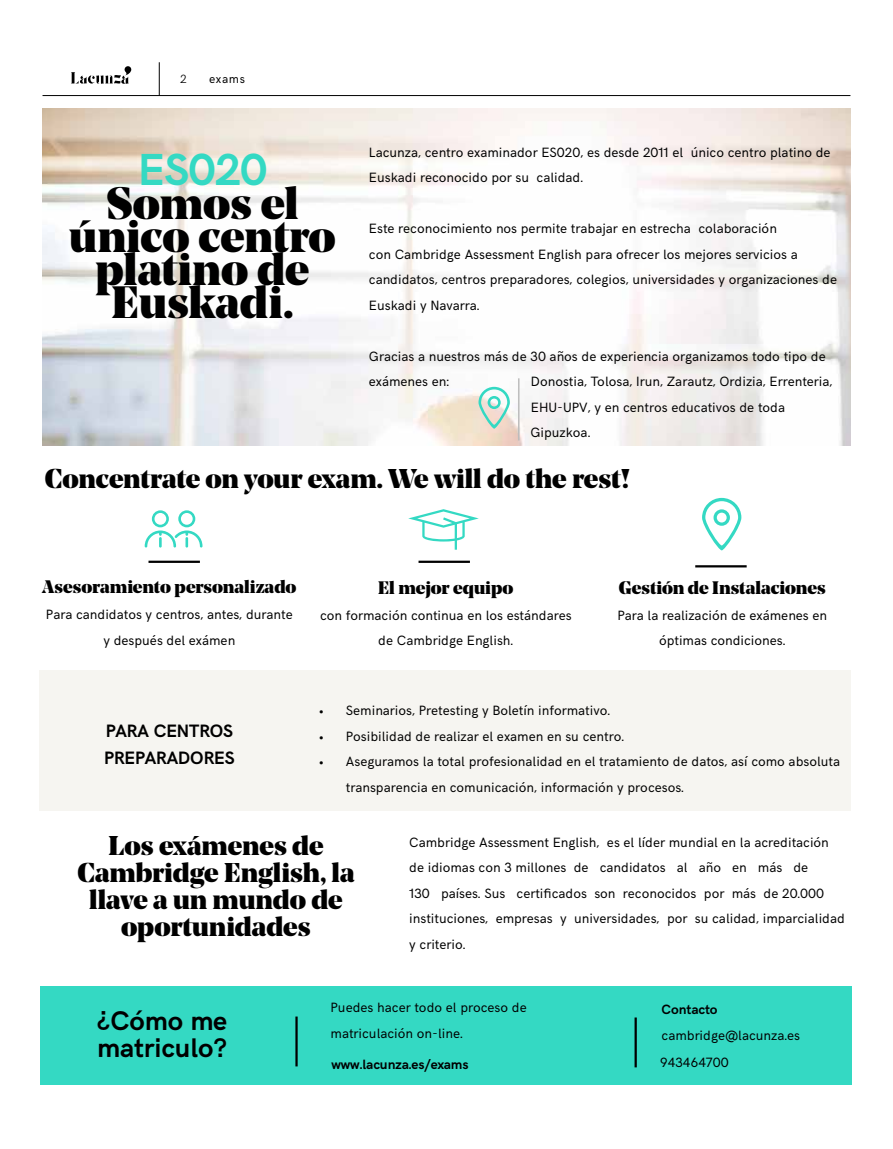
<style>
.page{position:relative;width:893px;height:1149px;background:#fff}
.page>*{position:absolute;margin:0;border:0;box-sizing:border-box;transform-origin:0 0}
.t1{font:900 45px/33px "Noe Display";color:#000;text-align:center}
.t2{font:700 45px "HK Grotesk";color:#34d9c3}
.t3{font:900 27px/27px "Noe Display";color:#000;text-align:center}
.t4{font:700 27px/27px "HK Grotesk";color:#000}
.t5{font:900 18px "Noe Display";color:#000}
.t6{font:700 18px/27px "HK Grotesk";color:#000}
.t7{font:13.5px/25.5px "HK Grotesk";color:#000}
.t8{font:700 13.5px "HK Grotesk";color:#000}
.t9{font:12px "HK Grotesk";letter-spacing:.05em;color:#000}
.t10{font:300 12px "HK Grotesk";color:#000}
</style>
<div class="page">
<hr style="left:43px;top:95px;width:807px;height:1px;background:#000">
<hr style="left:159px;top:62px;width:1px;height:33px;background:#000">
<svg style="left:71px;top:66px;width:60px;height:18px"></svg>
<img style="left:43px;top:108px;width:807px;height:337px">
<svg style="left:478px;top:387px;width:32px;height:41px"></svg>
<hr style="left:518px;top:378px;width:1px;height:62px;background:#bcbcbc">
<svg style="left:145px;top:510px;width:58px;height:37px"></svg>
<svg style="left:408px;top:509px;width:71px;height:40px"></svg>
<svg style="left:702px;top:497px;width:39px;height:53px"></svg>
<div style="left:39px;top:669px;width:811px;height:141px;background:#f6f5f1"></div>
<div style="left:40px;top:985px;width:812px;height:99px;background:#34d9c3"></div>
<hr style="left:148px;top:560px;width:52px;height:2px;background:#000">
<hr style="left:418px;top:560px;width:52px;height:2px;background:#000">
<hr style="left:695px;top:565px;width:52px;height:2px;background:#000">
<hr style="left:295px;top:1016px;width:3px;height:50px;background:#000">
<hr style="left:634px;top:1017px;width:3px;height:49px;background:#000">
<p class="t10" style="left:180px;top:70px;width:8px">2</p>
<p class="t9" style="left:209px;top:69px;width:37px">exams</p>
<h1 class="t2" style="left:138px;top:134px;width:130px">ES020</h1>
<h1 class="t1" style="left:69px;top:185px;width:268px">Somos el único centro platino de<br>Euskadi.</h1>
<p class="t7" style="left:369px;top:138px;width:463px">Lacunza, centro examinador ES020, es desde 2011 el único centro platino de<br>Euskadi reconocido por su calidad.</p>
<p class="t7" style="left:369px;top:214px;width:470px">Este reconocimiento nos permite trabajar en estrecha colaboración<br>con Cambridge Assessment English para ofrecer los mejores servicios a candidatos, centros preparadores, colegios, universidades y organizaciones de Euskadi y Navarra.</p>
<p class="t7" style="left:369px;top:342px;width:458px">Gracias a nuestros más de 30 años de experiencia organizamos todo tipo de exámenes en:</p>
<p class="t7" style="left:530px;top:367px;width:304px">Donostia, Tolosa, Irun, Zarautz, Ordizia, Errenteria,<br>EHU-UPV, y en centros educativos de toda<br>Gipuzkoa.</p>
<h2 class="t3" style="left:45px;top:464px;width:587px">Concentrate on your exam. We will do the rest!</h2>
<h3 class="t5" style="left:42px;top:575px;width:256px">Asesoramiento personalizado</h3>
<p class="t7" style="left:46px;top:600px;width:248px;text-align:center">Para candidatos y centros, antes, durante y después del exámen</p>
<h3 class="t6" style="left:104px;top:715px;width:132px">PARA CENTROS<br>PREPARADORES</h3>
<h3 class="t5" style="left:378px;top:576px;width:137px">El mejor equipo</h3>
<p class="t7" style="left:320px;top:601px;width:253px;text-align:center">con formación continua en los estándares de Cambridge English.</p>
<h3 class="t5" style="left:619px;top:576px;width:209px">Gestión de Instalaciones</h3>
<p class="t7" style="left:617px;top:601px;width:211px;text-align:center">Para la realización de exámenes en óptimas condiciones.</p>
<p class="t7" style="left:319px;top:696px;width:293px">• Seminarios, Pretesting y Boletín informativo.</p>
<p class="t7" style="left:319px;top:721px;width:307px">• Posibilidad de realizar el examen en su centro.</p>
<p class="t7" style="left:346px;top:747px;width:496px;text-indent:-27px">• Aseguramos la total profesionalidad en el tratamiento de datos, así como absoluta transparencia en comunicación, información y procesos.</p>
<h2 class="t3" style="left:77px;top:831px;width:279px">Los exámenes de<br>Cambridge English, la llave a un mundo de oportunidades</h2>
<p class="t7" style="left:409px;top:827px;width:437px">Cambridge Assessment English, es el líder mundial en la acreditación de idiomas con 3 millones de candidatos al año en más de<br>130 países. Sus certificados son reconocidos por más de 20.000 instituciones, empresas y universidades, por su calidad, imparcialidad y criterio.</p>
<h2 class="t4" style="left:97px;top:1005px;width:132px">¿Cómo me matriculo?</h2>
<p class="t7" style="left:331px;top:993px;width:198px">Puedes hacer todo el proceso de matriculación on-line.</p>
<p class="t8" style="left:662px;top:998px;width:58px">Contacto</p>
<p class="t7" style="left:662px;top:1021px;width:140px">cambridge@lacunza.es</p>
<p class="t8" style="left:331px;top:1052px;width:139px">www.lacunza.es/exams</p>
<p class="t7" style="left:660px;top:1048px;width:70px">943464700</p>
</div>
